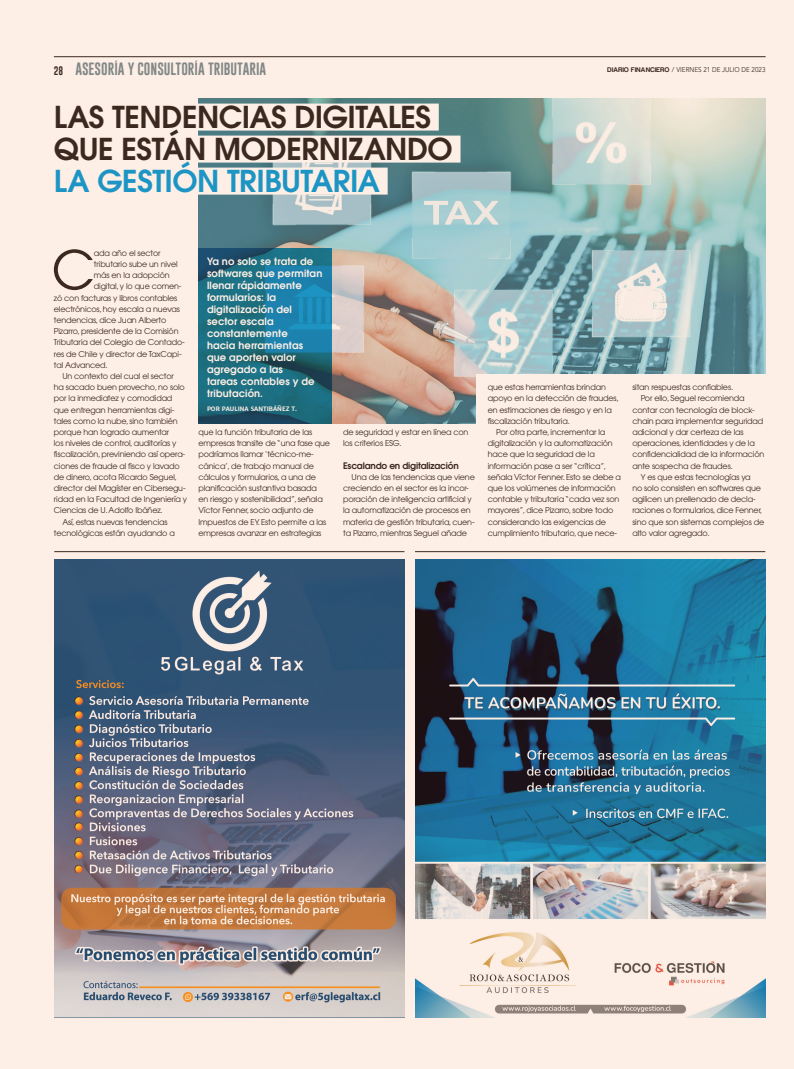
<style>
.page{position:relative;width:794px;height:1069px;background:#fff}
.page>*{position:absolute;margin:0;border:0;box-sizing:border-box;transform-origin:0 0}
.t1{font:53.4px "Avant Garde";color:#231f20}
.t2{font:600 30px/32px "Avant Garde";letter-spacing:-.015em;color:#231f20}
.t3{font:600 30px "Avant Garde";letter-spacing:-.015em;color:#0099da}
.t4{font:13px "Gobold Lowplus";color:#738a95}
.t5{font:600 10px/12px "Avant Garde";letter-spacing:.01em;color:#fff}
.t6{font:600 9px "Avant Garde";letter-spacing:-.02em;color:#231f20}
.t7{font:9px "Gobold Lowplus";color:#231f20}
.t8{font:8px/11.2px "Avant Garde";letter-spacing:-.02em;color:#231f20}
.t9{font:7px "Avenir";color:#231f20}
.t10{font:700 6px "Merriweather Sans";color:#fff}
.s1{font-family:"Harabara";font-weight:700}
</style>
<div class="page">
<img style="left:0;top:0;width:794px;height:1069px">
<h3 class="t4" style="left:75px;top:61px;width:192px">ASESORÍA Y CONSULTORÍA TRIBUTARIA</h3>
<p class="t7" style="left:54px;top:65px;width:11px">28</p>
<p class="t9" style="left:607px;top:65px;width:160px"><span class="s1">DIARIO FINANCIERO</span> / VIERNES 21 DE JULIO DE 2023</p>
<h2 class="t2" style="left:54px;top:100px;width:400px">LAS TENDENCIAS DIGITALES<br>QUE ESTÁN MODERNIZANDO</h2>
<h2 class="t3" style="left:54px;top:161px;width:327px">LA GESTIÓN TRIBUTARIA</h2>
<h1 class="t1" style="left:52px;top:238px;width:45px">C</h1>
<p class="t8" style="left:94px;top:247px;width:68px">ada año el sector</p>
<p class="t8" style="left:94px;top:258px;width:85px">tributario sube un nivel</p>
<p class="t8" style="left:94px;top:270px;width:77px">más en la adopción</p>
<p class="t8" style="left:94px;top:281px;width:89px">digital, y lo que comen-</p>
<p class="t8" style="left:54px;top:292px;width:125px">zó con facturas y libros contables</p>
<p class="t8" style="left:54px;top:303px;width:128px">electrónicos, hoy escala a nuevas</p>
<p class="t8" style="left:54px;top:314px;width:114px">tendencias, dice Juan Alberto</p>
<p class="t8" style="left:54px;top:326px;width:126px">Pizarro, presidente de la Comisión</p>
<p class="t8" style="left:54px;top:337px;width:132px">Tributaria del Colegio de Contado-</p>
<p class="t8" style="left:54px;top:348px;width:129px">res de Chile y director de TaxCapi-</p>
<p class="t8" style="left:54px;top:359px;width:55px">tal Advanced.</p>
<p class="t8" style="left:62px;top:370px;width:113px">Un contexto del cual el sector</p>
<p class="t8" style="left:54px;top:382px;width:132px">ha sacado buen provecho, no solo</p>
<p class="t8" style="left:54px;top:393px;width:120px">por la inmediatez y comodidad</p>
<p class="t8" style="left:54px;top:404px;width:122px">que entregan herramientas digi-</p>
<p class="t8" style="left:54px;top:415px;width:125px">tales como la nube, sino también</p>
<p class="t8" style="left:54px;top:426px;width:117px">porque han logrado aumentar</p>
<p class="t8" style="left:54px;top:438px;width:124px">los niveles de control, auditorías y</p>
<p class="t8" style="left:54px;top:449px;width:133px">fiscalización, previniendo así opera-</p>
<p class="t8" style="left:54px;top:460px;width:127px">ciones de fraude al fisco y lavado</p>
<p class="t8" style="left:54px;top:471px;width:125px">de dinero, acota Ricardo Seguel,</p>
<p class="t8" style="left:54px;top:482px;width:133px">director del Magíster en Cibersegu-</p>
<p class="t8" style="left:54px;top:494px;width:135px">ridad en la Facultad de Ingeniería y</p>
<p class="t8" style="left:54px;top:505px;width:110px">Ciencias de U. Adolfo Ibáñez.</p>
<p class="t8" style="left:62px;top:516px;width:107px">Así, estas nuevas tendencias</p>
<p class="t8" style="left:54px;top:527px;width:122px">tecnológicas están ayudando a</p>
<p class="t5" style="left:207px;top:255px;width:117px">Ya no solo se trata de softwares que permitan llenar rápidamente formularios: la digitalización del sector escala constantemente<br>hacia herramientas que aporten valor agregado a las<br>tareas contables y de tributación.</p>
<p class="t10" style="left:207px;top:405px;width:92px">POR PAULINA SANTIBÁÑEZ T.</p>
<p class="t8" style="left:198px;top:426px;width:133px">que la función tributaria de las empresas transite de “una fase que podríamos llamar ‘técnico-me&shy;cánica’, de trabajo manual de cálculos y formularios, a una de planificación sustantiva basada<br>en riesgo y sostenibilidad”, señala<br>Víctor Fenner, socio adjunto de<br>Impuestos de EY. Esto permite a las empresas avanzar en estrategias</p>
<p class="t8" style="left:343px;top:426px;width:127px">de seguridad y estar en línea con los criterios ESG.</p>
<p class="t6" style="left:343px;top:459px;width:117px">Escalando en digitalización</p>
<p class="t8" style="left:343px;top:471px;width:133px;text-indent:9px">Una de las tendencias que viene creciendo en el sector es la incor&shy;poración de inteligencia artificial y la automatización de procesos en materia de gestión tributaria, cuen&shy;ta Pizarro, mientras Seguel añade</p>
<p class="t8" style="left:488px;top:382px;width:120px">que estas herramientas brindan</p>
<p class="t8" style="left:488px;top:393px;width:133px">apoyo en la detección de fraudes,</p>
<p class="t8" style="left:488px;top:404px;width:126px">en estimaciones de riesgo y en la</p>
<p class="t8" style="left:488px;top:415px;width:84px">fiscalización tributaria.</p>
<p class="t8" style="left:496px;top:426px;width:110px">Por otra parte, incrementar la</p>
<p class="t8" style="left:488px;top:438px;width:127px">digitalización y la automatización</p>
<p class="t8" style="left:488px;top:449px;width:109px">hace que la seguridad de la</p>
<p class="t8" style="left:488px;top:460px;width:120px">información pase a ser “crítica”,</p>
<p class="t8" style="left:488px;top:471px;width:135px">señala Víctor Fenner. Esto se debe a</p>
<p class="t8" style="left:488px;top:482px;width:130px">que los volúmenes de información</p>
<p class="t8" style="left:488px;top:494px;width:133px">contable y tributaria “cada vez son</p>
<p class="t8" style="left:488px;top:505px;width:127px">mayores”, dice Pizarro, sobre todo</p>
<p class="t8" style="left:488px;top:516px;width:120px">considerando las exigencias de</p>
<p class="t8" style="left:488px;top:527px;width:131px">cumplimiento tributario, que nece-</p>
<p class="t8" style="left:632px;top:382px;width:102px">sitan respuestas confiables.</p>
<p class="t8" style="left:641px;top:393px;width:105px">Por ello, Seguel recomienda</p>
<p class="t8" style="left:632px;top:404px;width:124px">contar con tecnología de block-</p>
<p class="t8" style="left:632px;top:415px;width:132px">chain para implementar seguridad</p>
<p class="t8" style="left:632px;top:426px;width:113px">adicional y dar certeza de las</p>
<p class="t8" style="left:632px;top:438px;width:124px">operaciones, identidades y de la</p>
<p class="t8" style="left:632px;top:449px;width:133px">confidencialidad de la información</p>
<p class="t8" style="left:632px;top:460px;width:102px">ante sospecha de fraudes.</p>
<p class="t8" style="left:641px;top:471px;width:111px">Y es que estas tecnologías ya</p>
<p class="t8" style="left:632px;top:482px;width:130px">no solo consisten en softwares que</p>
<p class="t8" style="left:632px;top:494px;width:125px">agilicen un prellenado de decla-</p>
<p class="t8" style="left:632px;top:505px;width:132px">raciones o formularios, dice Fenner,</p>
<p class="t8" style="left:632px;top:516px;width:133px">sino que son sistemas complejos de</p>
<p class="t8" style="left:632px;top:527px;width:79px">alto valor agregado.</p>
</div>
